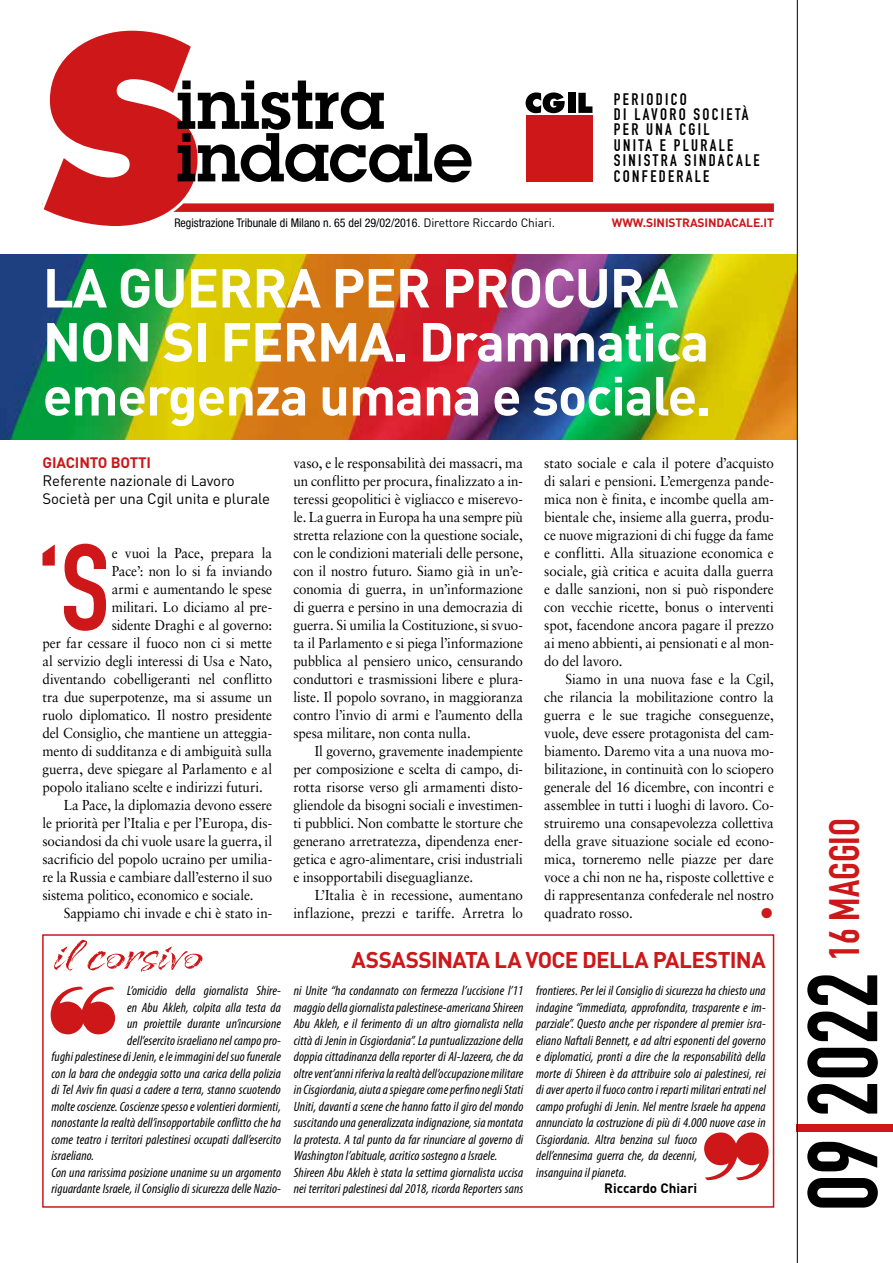
<style>
.page{position:relative;width:893px;height:1263px;background:#fff}
.page>*{position:absolute;margin:0;border:0;box-sizing:border-box;transform-origin:0 0}
.t1{font:120.3px "DIN Engschrift Std";color:#cd1719}
.t2{font:97.35px "DIN Engschrift Std";color:#000}
.t3{font:700 54px/54px "DIN";letter-spacing:-.02em;color:#fff}
.t4{font:42px "DIN Engschrift Std";color:#cd1719}
.t5{font:700 22.5px "DIN";letter-spacing:-.03em;color:#cd1719}
.t6{font:16.5px/15.5px "DIN Engschrift Std";letter-spacing:.14em;color:#000}
.t7{font:15px/18px "DIN";letter-spacing:-.01em;color:#000}
.t8{font:700 15px "DIN";letter-spacing:-.01em;color:#cd1719}
.t9{font:14.4px/18px "Sabon";letter-spacing:-.005em;color:#000;text-align:justify;scale:.93 1}
.t10{font:14.25px "Zapf Dingbats";color:#cd1719}
.t11{font:italic condensed 13.5px/16.5px "Myriad Pro";letter-spacing:.01em;color:#000}
.t12{font:700 13.5px "DIN";color:#000}
.t13{font:condensed 12px "Helvetica Neue LT Std";color:#000}
.t14{font:700 12px "DIN";letter-spacing:-.01em;color:#cd1719}
.s1{font-family:"DIN";font-stretch:normal}
.s2{color:#cd1719}
</style>
<div class="page">
<img style="left:0;top:254px;width:797px;height:185px">
<hr style="left:797px;top:0;width:1px;height:1263px;background:#000">
<div style="left:43px;top:203px;width:731px;height:9px;background:#cd1719"></div>
<svg style="left:42px;top:30px;width:430px;height:196px"></svg>
<svg style="left:526px;top:92px;width:39px;height:21px"></svg>
<div style="left:568px;top:93px;width:7px;height:20px;background:#000"></div>
<svg style="left:578px;top:93px;width:14px;height:20px"></svg>
<div style="left:526px;top:115px;width:66px;height:66px;background:#cd1719"></div>
<div style="left:42px;top:934px;width:732px;height:274px;border:2px solid #cd1719"></div>
<svg style="left:51px;top:986px;width:64px;height:48px"></svg>
<svg style="left:704px;top:1132px;width:65px;height:49px"></svg>
<svg style="left:54px;top:939px;width:148px;height:33px"></svg>
<p class="t6" style="left:614px;top:91px;width:147px">PERIODICO<br>DI LAVORO SOCIETÀ<br>PER UNA CGIL<br>UNITA E PLURALE<br>SINISTRA SINDACALE<br>CONFEDERALE</p>
<p class="t13" style="left:174px;top:216px;width:382px">Registrazione Tribunale di Milano n. 65 del 29/02/2016<span class="s1">. Direttore Riccardo Chiari.</span></p>
<p class="t14" style="left:612px;top:215px;width:164px">WWW.SINISTRASINDACALE.IT</p>
<h3 class="t3" style="left:43px;top:259px;width:670px">LA GUERRA PER PROCURA<br>NON SI FERMA. Drammatica emergenza umana e sociale.</h3>
<p class="t8" style="left:43px;top:453px;width:110px">GIACINTO BOTTI</p>
<p class="t7" style="left:43px;top:471px;width:229px">Referente nazionale di Lavoro<br>Società per una Cgil unita e plurale</p>
<h1 class="t1" style="left:37px;top:517px;width:73px">‘S</h1>
<p class="t9" style="left:112px;top:544px;width:174px">e vuoi la Pace, prepara la</p>
<p class="t9" style="left:293px;top:454px;width:248px">vaso, e le responsabilità dei massacri, ma un conflitto per procura, finalizzato a in&shy;teressi geopolitici è vigliacco e miserevo&shy;le. La guerra in Europa ha una sempre più stretta relazione con la questione sociale, con le condizioni materiali delle persone, con il nostro futuro. Siamo già in un’e&shy;conomia di guerra, in un’informazione di guerra e persino in una democrazia di guerra. Si umilia la Costituzione, si svuo&shy;ta il Parlamento e si piega l’informazione pubblica al pensiero unico, censurando conduttori e trasmissioni libere e plura&shy;liste. Il popolo sovrano, in maggioranza contro l’invio di armi e l’aumento della spesa militare, non conta nulla.</p>
<p class="t9" style="left:293px;top:742px;width:248px;text-indent:21px">Il governo, gravemente inadempiente per composizione e scelta di campo, di&shy;rotta risorse verso gli armamenti disto&shy;gliendole da bisogni sociali e investimen&shy;ti pubblici. Non combatte le storture che generano arretratezza, dipendenza ener&shy;getica e agro-alimentare, crisi industriali e insopportabili diseguaglianze.</p>
<p class="t9" style="left:293px;top:886px;width:248px;text-align:right">L’Italia è in recessione, aumentano inflazione, prezzi e tariffe. Arretra lo</p>
<p class="t9" style="left:544px;top:454px;width:248px">stato sociale e cala il potere d’acquisto di salari e pensioni. L’emergenza pande&shy;mica non è finita, e incombe quella am&shy;bientale che, insieme alla guerra, produ&shy;ce nuove migrazioni di chi fugge da fame e conflitti. Alla situazione economica e sociale, già critica e acuita dalla guerra e dalle sanzioni, non si può rispondere con vecchie ricette, bonus o interventi spot, facendone ancora pagare il prezzo ai meno abbienti, ai pensionati e al mon&shy;do del lavoro.</p>
<p class="t9" style="left:544px;top:670px;width:248px;text-indent:21px">Siamo in una nuova fase e la Cgil, che rilancia la mobilitazione contro la guerra e le sue tragiche conseguenze, vuole, deve essere protagonista del cam&shy;biamento. Daremo vita a una nuova mo&shy;bilitazione, in continuità con lo sciopero generale del 16 dicembre, con incontri e assemblee in tutti i luoghi di lavoro. Co&shy;struiremo una consapevolezza collettiva della grave situazione sociale ed econo&shy;mica, torneremo nelle piazze per dare voce a chi non ne ha, risposte collettive e di rappresentanza confederale nel nostro quadrato rosso.</p>
<p class="t9" style="left:112px;top:562px;width:174px">Pace’: non lo si fa inviando</p>
<p class="t9" style="left:112px;top:580px;width:174px">armi e aumentando le spese</p>
<p class="t9" style="left:112px;top:598px;width:174px">militari. Lo diciamo al pre-</p>
<p class="t9" style="left:112px;top:616px;width:174px">sidente Draghi e al governo:</p>
<p class="t9" style="left:43px;top:634px;width:248px">per far cessare il fuoco non ci si mette</p>
<p class="t9" style="left:43px;top:652px;width:248px">al servizio degli interessi di Usa e Nato,</p>
<p class="t9" style="left:43px;top:670px;width:248px">diventando cobelligeranti nel conflitto</p>
<p class="t9" style="left:43px;top:688px;width:248px">tra due superpotenze, ma si assume un</p>
<p class="t9" style="left:43px;top:706px;width:248px">ruolo diplomatico. Il nostro presidente</p>
<p class="t9" style="left:43px;top:724px;width:248px">del Consiglio, che mantiene un atteggia-</p>
<p class="t9" style="left:43px;top:742px;width:248px">mento di sudditanza e di ambiguità sulla</p>
<p class="t9" style="left:43px;top:760px;width:248px">guerra, deve spiegare al Parlamento e al</p>
<p class="t9" style="left:43px;top:778px;width:238px">popolo italiano scelte e indirizzi futuri.</p>
<p class="t9" style="left:64px;top:796px;width:226px">La Pace, la diplomazia devono essere</p>
<p class="t9" style="left:43px;top:814px;width:248px">le priorità per l’Italia e per l’Europa, dis-</p>
<p class="t9" style="left:43px;top:832px;width:248px">sociandosi da chi vuole usare la guerra, il</p>
<p class="t9" style="left:43px;top:850px;width:248px">sacrificio del popolo ucraino per umilia-</p>
<p class="t9" style="left:43px;top:868px;width:248px">re la Russia e cambiare dall’esterno il suo</p>
<p class="t9" style="left:43px;top:886px;width:228px">sistema politico, economico e sociale.</p>
<p class="t9" style="left:64px;top:904px;width:226px">Sappiamo chi invade e chi è stato in-</p>
<p class="t10" style="left:761px;top:906px;width:13px">●</p>
<h3 class="t5" style="left:351px;top:945px;width:416px">ASSASSINATA LA VOCE DELLA PALESTINA</h3>
<p class="t11" style="left:127px;top:982px;width:155px">L’omicidio della giornalista Shire-</p>
<p class="t11" style="left:127px;top:999px;width:155px">en Abu Akleh, colpita alla testa da</p>
<p class="t11" style="left:127px;top:1015px;width:155px">un proiettile durante un’incursione</p>
<p class="t11" style="left:127px;top:1032px;width:155px">dell’esercito israeliano nel campo pro-</p>
<p class="t11" style="left:51px;top:1048px;width:231px">fughi palestinese di Jenin, e le immagini del suo funerale</p>
<p class="t11" style="left:51px;top:1065px;width:231px">con la bara che ondeggia sotto una carica della polizia</p>
<p class="t11" style="left:51px;top:1081px;width:231px">di Tel Aviv fin quasi a cadere a terra, stanno scuotendo</p>
<p class="t11" style="left:51px;top:1098px;width:231px">molte coscienze. Coscienze spesso e volentieri dormienti,</p>
<p class="t11" style="left:51px;top:1114px;width:231px">nonostante la realtà dell’insopportabile conflitto che ha</p>
<p class="t11" style="left:51px;top:1131px;width:231px">come teatro i territori palestinesi occupati dall’esercito</p>
<p class="t11" style="left:51px;top:1147px;width:44px">israeliano.</p>
<p class="t11" style="left:51px;top:1164px;width:231px">Con una rarissima posizione unanime su un argomento</p>
<p class="t11" style="left:51px;top:1180px;width:231px">riguardante Israele, il Consiglio di sicurezza delle Nazio-</p>
<p class="t11" style="left:294px;top:982px;width:231px">ni Unite “ha condannato con fermezza l’uccisione l’11 maggio della giornalista palestinese-americana Shireen Abu Akleh, e il ferimento di un altro giornalista nella città di Jenin in Cisgiordania”. La puntualizzazione della doppia cittadinanza della reporter di Al-Jazeera, che da oltre vent’anni riferiva la realtà dell’occupazione militare in Cisgiordania, aiuta a spiegare come perfino negli Stati Uniti, davanti a scene che hanno fatto il giro del mondo suscitando una generalizzata indignazione, sia montata la protesta. A tal punto da far rinunciare al governo di Washington l’abituale, acritico sostegno a Israele.<br>Shireen Abu Akleh è stata la settima giornalista uccisa nei territori palestinesi dal 2018, ricorda Reporters sans</p>
<p class="t11" style="left:536px;top:982px;width:231px">frontieres. Per lei il Consiglio di sicurezza ha chiesto una indagine “immediata, approfondita, trasparente e im&shy;parziale”. Questo anche per rispondere al premier isra&shy;eliano Naftali Bennett, e ad altri esponenti del governo e diplomatici, pronti a dire che la responsabilità della morte di Shireen è da attribuire solo ai palestinesi, rei di aver aperto il fuoco contro i reparti militari entrati nel campo profughi di Jenin. Nel mentre Israele ha appena annunciato la costruzione di più di 4.000 nuove case in Cisgiordania. Altra benzina sul fuoco<br>dell’ennesima guerra che, da decenni,<br>insanguina il pianeta.</p>
<p class="t12" style="left:604px;top:1179px;width:95px">Riccardo Chiari</p>
<h3 class="t4" style="left:820px;top:960px;width:143px;rotate:-90deg">16 MAGGIO</h3>
<h2 class="t2" style="left:786px;top:1211px;width:240px;rotate:-90deg">09<span class="s2">|</span>2022</h2>
</div>
